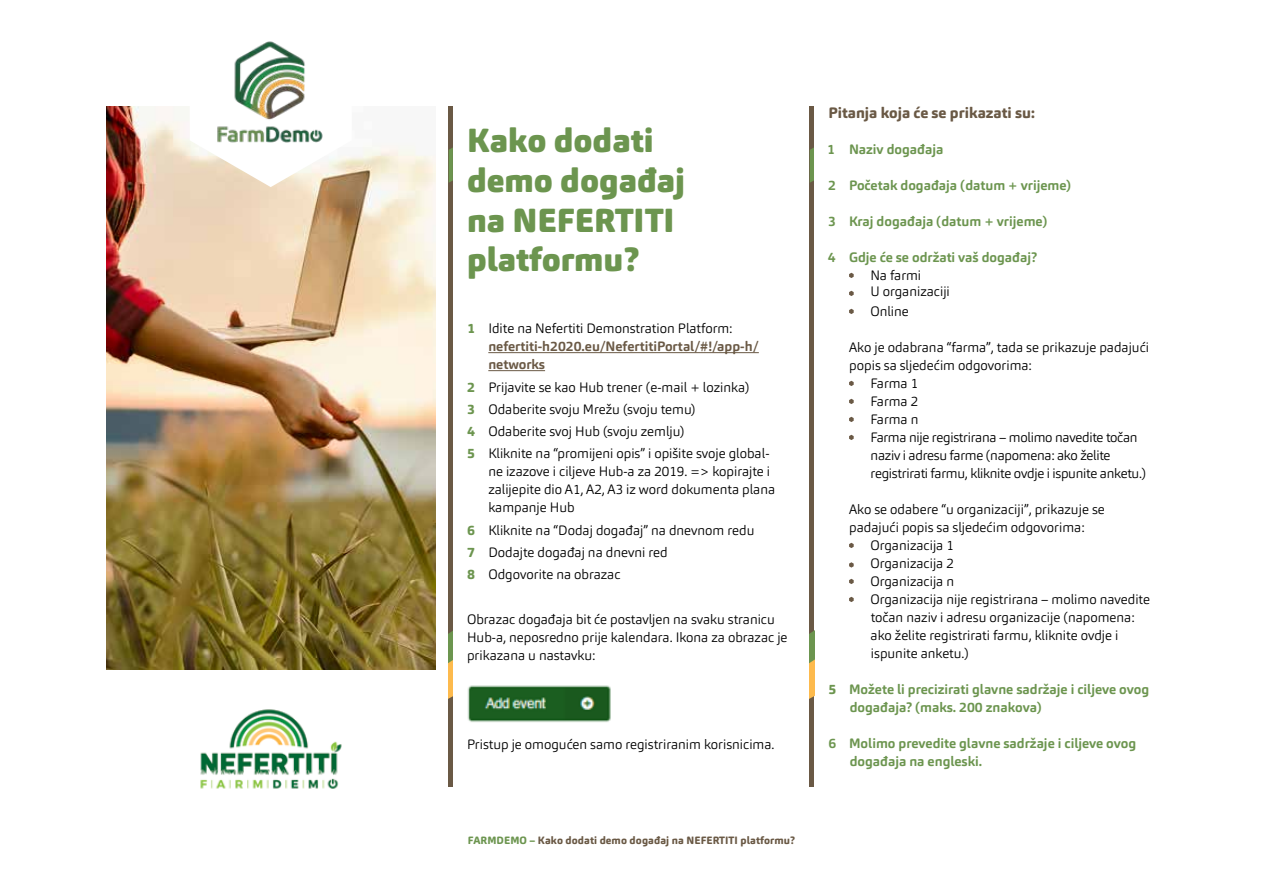
<style>
.page{position:relative;width:1263px;height:893px;background:#fff}
.page>*{position:absolute;margin:0;border:0;box-sizing:border-box;transform-origin:0 0}
.t1{font:900 33px/39.6px "Carnas";color:#6c954f}
.t2{font:800 15px "Carnas";color:#6a5945}
.t3{font:300 13.5px/22.2px "Carnas";color:#000}
.t4{font:700 13.5px/18px "Carnas";color:#6c954f}
.t5{font:300 13.5px "Carnas";letter-spacing:-.02em;color:#000}
.t6{font:700 13.5px/18px "Carnas";color:#6a5945}
.t7{font:800 10.5px "Carnas";letter-spacing:.01em;color:#6a5945}
.s1{font-weight:800;color:#6c954f}
.s2{font-weight:300;color:#000}
.s3{color:#6c954f}
.s4{font-weight:800}
</style>
<div class="page">
<img style="left:106px;top:106px;width:329px;height:564px">
<hr style="left:488px;top:352px;width:271px;height:1px;background:#6a5945">
<hr style="left:488px;top:370px;width:57px;height:1px;background:#6a5945">
<img style="left:467px;top:685px;width:144px;height:37px">
<svg style="left:849px;top:273px;width:5px;height:5px"></svg>
<svg style="left:849px;top:291px;width:5px;height:5px"></svg>
<svg style="left:849px;top:309px;width:5px;height:5px"></svg>
<svg style="left:849px;top:381px;width:5px;height:5px"></svg>
<svg style="left:849px;top:399px;width:5px;height:5px"></svg>
<svg style="left:849px;top:417px;width:5px;height:5px"></svg>
<svg style="left:849px;top:435px;width:5px;height:5px"></svg>
<svg style="left:849px;top:543px;width:5px;height:5px"></svg>
<svg style="left:849px;top:562px;width:5px;height:6px"></svg>
<svg style="left:849px;top:579px;width:5px;height:5px"></svg>
<svg style="left:849px;top:597px;width:5px;height:5px"></svg>
<hr style="left:449px;top:106px;width:4px;height:681px;background:#6a5945">
<svg style="left:449px;top:147px;width:4px;height:36px"></svg>
<svg style="left:449px;top:631px;width:4px;height:68px"></svg>
<hr style="left:810px;top:106px;width:4px;height:681px;background:#6a5945">
<svg style="left:810px;top:147px;width:4px;height:36px"></svg>
<svg style="left:810px;top:631px;width:4px;height:68px"></svg>
<svg style="left:190px;top:106px;width:162px;height:81px"></svg>
<img style="left:214px;top:41px;width:110px;height:104px">
<img style="left:200px;top:709px;width:142px;height:80px">
<h1 class="t1" style="left:467px;top:121px;width:220px">Kako dodati demo događaj na NEFERTITI platformu?</h1>
<p class="t6" style="left:488px;top:320px;width:272px;text-indent:-21px"><span class="s1">1</span> <span class="s2">Idite na Nefertiti Demonstration Platform: </span>nefertiti-h2020.eu/NefertitiPortal/#!/app-h/ networks</p>
<p class="t3" style="left:467px;top:376px;width:304px"><span class="s1">2</span> Prijavite se kao Hub trener (e-mail + lozinka)<br><span class="s1">3</span> Odaberite svoju Mrežu (svoju temu)<br><span class="s1">4</span> Odaberite svoj Hub (svoju zemlju)<br><span class="s1">5</span> Kliknite na “promijeni opis” i opišite svoje global-</p>
<p class="t3" style="left:488px;top:462px;width:288px;line-height:18px">ne izazove i ciljeve Hub-a za 2019. =&gt; kopirajte i zalijepite dio A1, A2, A3 iz word dokumenta plana kampanje Hub</p>
<p class="t3" style="left:467px;top:519px;width:289px"><span class="s1">6</span> Kliknite na “Dodaj događaj” na dnevnom redu<br><span class="s1">7</span> Dodajte događaj na dnevni red<br><span class="s1">8</span> Odgovorite na obrazac</p>
<p class="t3" style="left:467px;top:610px;width:322px;line-height:18px">Obrazac događaja bit će postavljen na svaku stranicu<br>Hub-a, neposredno prije kalendara. Ikona za obrazac je prikazana u nastavku:</p>
<p class="t3" style="left:467px;top:733px;width:309px">Pristup je omogućen samo registriranim korisnicima.</p>
<p class="t7" style="left:468px;top:833px;width:329px"><span class="s3">FARMDEMO –</span> Kako dodati demo događaj na NEFERTITI platformu?</p>
<p class="t2" style="left:828px;top:103px;width:208px">Pitanja koja će se prikazati su:</p>
<p class="t4" style="left:827px;top:140px;width:118px">1 Naziv događaja</p>
<p class="t4" style="left:828px;top:176px;width:245px">2 Početak događaja (datum + vrijeme)</p>
<p class="t4" style="left:828px;top:212px;width:221px">3 Kraj događaja (datum + vrijeme)</p>
<p class="t4" style="left:828px;top:248px;width:211px">4 Gdje će se održati vaš događaj?</p>
<p class="t3" style="left:870px;top:267px;width:81px;line-height:16.5px">Na farmi<br>U organizaciji</p>
<p class="t3" style="left:870px;top:300px;width:40px">Online</p>
<p class="t3" style="left:849px;top:336px;width:301px">Ako je odabrana “farma”, tada se prikazuje padajući</p>
<p class="t3" style="left:849px;top:354px;width:184px">popis sa sljedećim odgovorima:</p>
<p class="t3" style="left:870px;top:372px;width:49px">Farma 1</p>
<p class="t3" style="left:870px;top:390px;width:49px">Farma 2</p>
<p class="t3" style="left:870px;top:408px;width:50px">Farma n</p>
<p class="t5" style="left:870px;top:428px;width:269px">Farma nije registrirana – molimo navedite točan</p>
<p class="t5" style="left:870px;top:446px;width:241px">naziv i adresu farme (napomena: ako želite</p>
<p class="t5" style="left:870px;top:464px;width:277px">registrirati farmu, kliknite ovdje i ispunite anketu.)</p>
<p class="t3" style="left:849px;top:498px;width:257px">Ako se odabere “u organizaciji”, prikazuje se</p>
<p class="t3" style="left:849px;top:516px;width:237px">padajući popis sa sljedećim odgovorima:</p>
<p class="t3" style="left:870px;top:534px;width:85px">Organizacija 1</p>
<p class="t3" style="left:870px;top:552px;width:85px">Organizacija 2</p>
<p class="t3" style="left:870px;top:570px;width:85px">Organizacija n</p>
<p class="t3" style="left:870px;top:588px;width:281px">Organizacija nije registrirana – molimo navedite</p>
<p class="t3" style="left:871px;top:606px;width:265px">točan naziv i adresu organizacije (napomena:</p>
<p class="t3" style="left:871px;top:624px;width:249px">ako želite registrirati farmu, kliknite ovdje i</p>
<p class="t3" style="left:871px;top:642px;width:99px">ispunite anketu.)</p>
<p class="t4" style="left:850px;top:680px;width:301px;text-indent:-21px"><span class="s4">5</span> Možete li precizirati glavne sadržaje i ciljeve ovog događaja? (maks. 200 znakova)</p>
<p class="t4" style="left:850px;top:734px;width:288px;text-indent:-21px">6 Molimo prevedite glavne sadržaje i ciljeve ovog događaja na engleski.</p>
</div>
